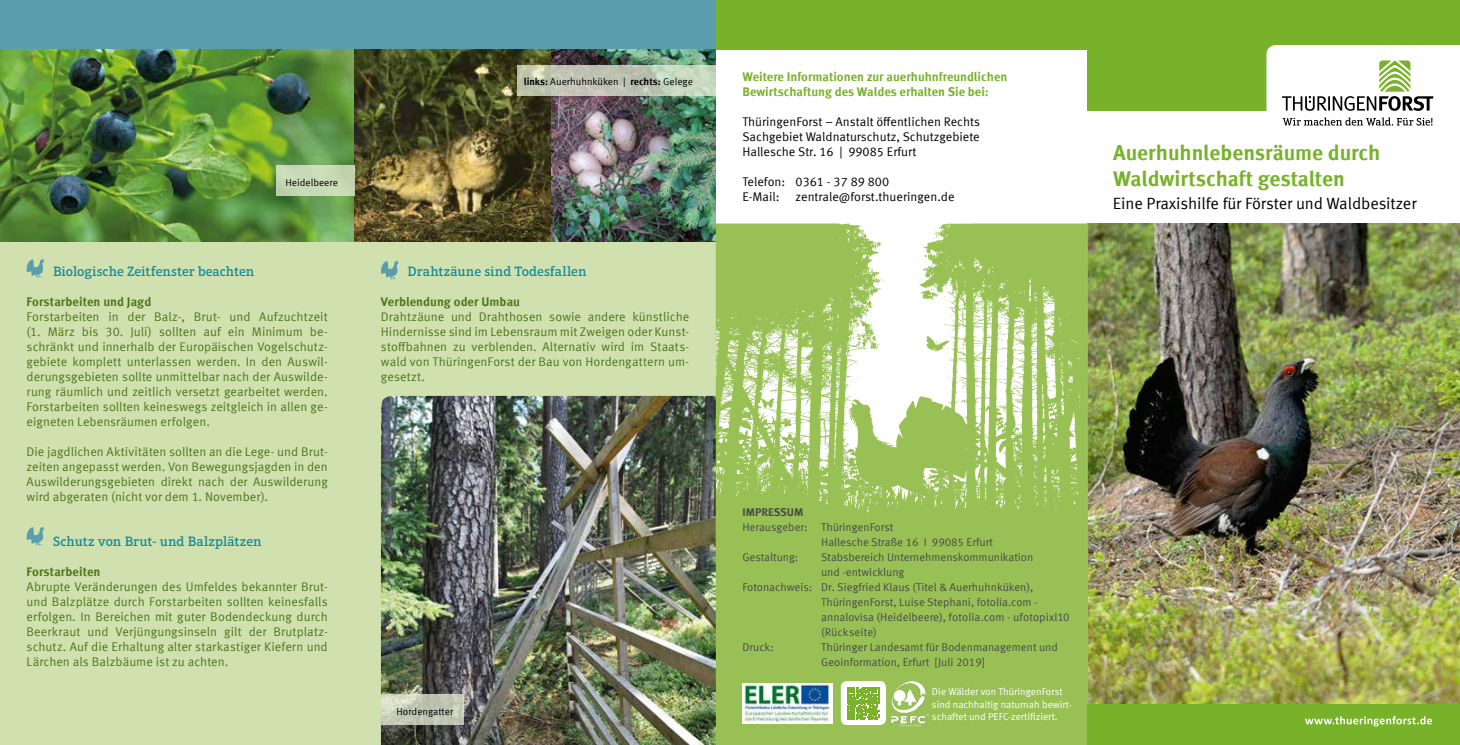
<style>
.page{position:relative;width:1460px;height:745px;background:#fff}
.page>*{position:absolute;margin:0;border:0;box-sizing:border-box;transform-origin:0 0}
.t1{font:700 21.25px/26.2px "Meta Offc";letter-spacing:-.005em;color:#78b22b}
.t2{font:16.25px "Meta Offc Norm";letter-spacing:-.01em;color:#000}
.t3{font:500 13.75px "Aptifer Slab LT Pro";letter-spacing:-.005em;color:#108a9a}
.t4{font:12.5px/15px "Meta Offc Norm";color:#4e771c;text-align:justify}
.t5{font:12.5px/15px "Meta Offc Norm";color:#000;text-align:justify}
.t6{font:700 12.5px/15px "Meta Offc";color:#78b22b}
.t7{font:700 12.5px "Meta Offc";letter-spacing:.005em;color:#4e771c}
.t8{font:11.25px/15px "Meta Offc Norm";color:#4a4a49}
.t9{font:700 11.25px "Meta Offc";color:#4a4a49}
.t10{font:10px/12.5px "Meta Offc Norm";color:#fff}
.t11{font:10px "Meta Offc Norm";color:#000}
.s1{font-family:"Meta Offc";font-weight:700}
</style>
<div class="page">
<img style="left:1088px;top:223px;width:372px;height:480px">
<div style="left:0;top:0;width:716px;height:744px;background:#d0e0af"></div>
<div style="left:716px;top:549px;width:372px;height:195px;background:#99c055"></div>
<div style="left:1088px;top:703px;width:372px;height:41px;background:#78b22b"></div>
<svg style="left:1305px;top:716px;width:127px;height:10px"></svg>
<svg style="left:716px;top:223px;width:372px;height:326px;fill:#99c055"></svg>
<div style="left:0;top:0;width:716px;height:49px;background:#5a9ead"></div>
<div style="left:1088px;top:0;width:372px;height:111px;background:#78b22b"></div>
<svg style="left:1266px;top:46px;width:194px;height:80px"></svg>
<img style="left:0;top:49px;width:716px;height:192px">
<img style="left:381px;top:395px;width:335px;height:349px">
<div style="left:276px;top:165px;width:78px;height:30px;background:#c7dbb7"></div>
<svg style="left:381px;top:694px;width:83px;height:30px;background:#c6cbb8"></svg>
<svg style="left:517px;top:65px;width:199px;height:30px;background:#c1cab5"></svg>
<svg style="left:27px;top:527px;width:17px;height:18px"></svg>
<svg style="left:381px;top:260px;width:18px;height:20px"></svg>
<div style="left:716px;top:0;width:376px;height:49px;background:#78b22b"></div>
<div style="left:841px;top:680px;width:45px;height:44px;background:#fff;border-radius:6px"></div>
<svg style="left:847px;top:687px;width:33px;height:33px"></svg>
<svg style="left:847px;top:687px;width:32px;height:31px"></svg>
<img style="left:891px;top:681px;width:38px;height:46px">
<svg style="left:27px;top:259px;width:17px;height:19px"></svg>
<img style="left:743px;top:683px;width:89px;height:40px">
<p class="t11" style="left:285px;top:176px;width:54px">Heidelbeere</p>
<p class="t3" style="left:53px;top:263px;width:203px">Biologische Zeitfenster beachten</p>
<p class="t7" style="left:27px;top:294px;width:126px">Forstarbeiten und Jagd</p>
<p class="t4" style="left:27px;top:309px;width:303px">Forstarbeiten in der Balz-, Brut- und Aufzuchtzeit (1. März bis 30. Juli) sollten auf ein Minimum be&shy;schränkt und innerhalb der Europäischen Vogelschutz&shy;gebiete komplett unterlassen werden. In den Auswil&shy;derungsgebieten sollte unmittelbar nach der Auswilde&shy;rung räumlich und zeitlich versetzt gearbeitet werden.<br>Forstarbeiten sollten keineswegs zeitgleich in allen ge&shy;eigneten Lebensräumen erfolgen.</p>
<p class="t4" style="left:27px;top:444px;width:303px">Die jagdlichen Aktivitäten sollten an die Lege- und Brut&shy;zeiten angepasst werden. Von Bewegungsjagden in den Auswilderungsgebieten direkt nach der Auswilderung wird abgeraten (nicht vor dem 1. November).</p>
<p class="t3" style="left:53px;top:533px;width:210px">Schutz von Brut- und Balzplätzen</p>
<p class="t7" style="left:27px;top:564px;width:75px">Forstarbeiten</p>
<p class="t4" style="left:27px;top:579px;width:303px">Abrupte Veränderungen des Umfeldes bekannter Brut&shy;und Balzplätze durch Forstarbeiten sollten keinesfalls erfolgen. In Bereichen mit guter Bodendeckung durch Beerkraut und Verjüngungsinseln gilt der Brutplatz&shy;schutz. Auf die Erhaltung alter starkastiger Kiefern und Lärchen als Balzbäume ist zu achten.</p>
<p class="t11" style="left:524px;top:76px;width:171px"><span class="s1">links:</span> Auerhuhnküken | <span class="s1">rechts:</span> Gelege</p>
<p class="t3" style="left:407px;top:263px;width:181px">Drahtzäune sind Todesfallen</p>
<p class="t7" style="left:381px;top:294px;width:141px">Verblendung oder Umbau</p>
<p class="t4" style="left:381px;top:309px;width:310px">Drahtzäune und Drahthosen sowie andere künstliche Hindernisse sind im Lebensraum mit Zweigen oder Kunst&shy;stoffbahnen zu verblenden. Alternativ wird im Staats&shy;wald von ThüringenForst der Bau von Hordengattern um&shy;gesetzt.</p>
<p class="t11" style="left:396px;top:705px;width:58px">Hordengatter</p>
<p class="t6" style="left:742px;top:69px;width:267px">Weitere Informationen zur auerhuhnfreundlichen<br>Bewirtschaftung des Waldes erhalten Sie bei:</p>
<p class="t5" style="left:742px;top:114px;width:239px">ThüringenForst – Anstalt öffentlichen Rechts Sachgebiet Waldnaturschutz, Schutzgebiete Hallesche Str. 16 | 99085 Erfurt</p>
<p class="t5" style="left:742px;top:174px;width:148px">Telefon: 0361 - 37 89 800<br>E-Mail:</p>
<p class="t5" style="left:795px;top:189px;width:161px">zentrale@forst.thueringen.de</p>
<h1 class="t1" style="left:1113px;top:140px;width:269px">Auerhuhnlebensräume durch<br>Waldwirtschaft gestalten</h1>
<h2 class="t2" style="left:1113px;top:194px;width:305px">Eine Praxishilfe für Förster und Waldbesitzer</h2>
<p class="t9" style="left:742px;top:505px;width:63px">IMPRESSUM</p>
<p class="t8" style="left:742px;top:519px;width:152px">Herausgeber: ThüringenForst</p>
<p class="t8" style="left:821px;top:534px;width:173px">Hallesche Straße 16 I 99085 Erfurt</p>
<p class="t8" style="left:742px;top:549px;width:57px">Gestaltung:</p>
<p class="t8" style="left:821px;top:549px;width:214px">Stabsbereich Unternehmenskommunikation</p>
<p class="t8" style="left:821px;top:564px;width:85px">und -entwicklung</p>
<p class="t8" style="left:742px;top:579px;width:293px">Fotonachweis: Dr. Siegfried Klaus (Titel &amp; Auerhuhnküken),</p>
<p class="t8" style="left:821px;top:594px;width:218px">ThüringenForst, Luise Stephani, fotolia.com -</p>
<p class="t8" style="left:821px;top:609px;width:250px">annalovisa (Heidelbeere), fotolia.com - ufotopixl10</p>
<p class="t8" style="left:821px;top:624px;width:57px">(Rückseite)</p>
<p class="t8" style="left:742px;top:639px;width:33px">Druck:</p>
<p class="t8" style="left:821px;top:639px;width:238px">Thüringer Landesamt für Bodenmanagement und<br>Geoinformation, Erfurt [Juli 2019]</p>
<p class="t10" style="left:932px;top:685px;width:142px">Die Wälder von ThüringenForst sind nachhaltig naturnah bewirt&shy;schaftet und PEFC-zertifiziert.</p>
</div>
